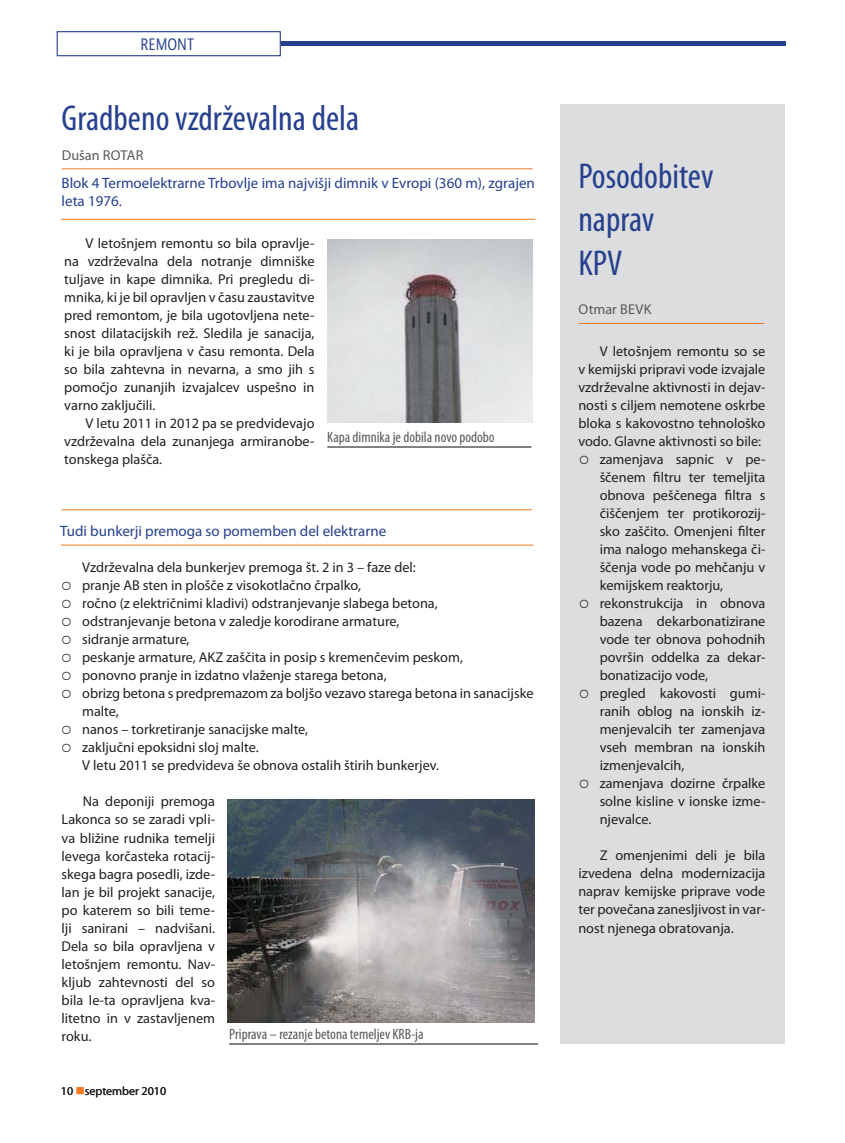
<style>
.page{position:relative;width:845px;height:1143px;background:#fff}
.page>*{position:absolute;margin:0;border:0;box-sizing:border-box;transform-origin:0 0}
.t1{font:condensed 36px/43.2px "Myriad Pro";color:#25408e}
.t2{font:15px/18px "Myriad Pro";color:#25408e}
.t3{font:condensed 15px "Myriad Pro";color:#58595b}
.t4{font:14.25px/18px "Myriad Pro";color:#231f20;text-align:justify}
.t5{font:14.25px "Myriad Pro";color:#58595b}
.t6{font:14.25px "Myriad Pro";letter-spacing:.02em;color:#58595b}
.t7{font:12px "Myriad Pro";color:#231f20}
</style>
<div class="page">
<div style="left:560px;top:104px;width:224px;height:939px;background:#dcddde"></div>
<hr style="left:61px;top:42px;width:724px;height:4px;background:#25408e">
<hr style="left:578px;top:323px;width:185px;height:1px;background:#f47920">
<hr style="left:62px;top:168px;width:470px;height:1px;background:#f47920">
<hr style="left:229px;top:1043px;width:308px;height:1px;background:#58595b">
<hr style="left:327px;top:446px;width:204px;height:1px;background:#58595b">
<img style="left:327px;top:239px;width:205px;height:183px">
<hr style="left:61px;top:219px;width:474px;height:1px;background:#f47920">
<hr style="left:61px;top:509px;width:470px;height:1px;background:#f47920">
<hr style="left:61px;top:544px;width:472px;height:1px;background:#f47920">
<img style="left:228px;top:799px;width:306px;height:223px">
<div style="left:57px;top:32px;width:223px;height:24px;background:#fff"></div>
<div style="left:57px;top:31px;width:224px;height:25px;border:1px solid #25408e"></div>
<h1 class="t1" style="left:62px;top:98px;width:299px">Gradbeno vzdrževalna dela</h1>
<p class="t5" style="left:62px;top:150px;width:83px">Dušan ROTAR</p>
<p class="t2" style="left:62px;top:175px;width:474px">Blok 4 Termoelektrarne Trbovlje ima najvišji dimnik v Evropi (360 m), zgrajen leta 1976.</p>
<p class="t4" style="left:64px;top:235px;width:252px;text-indent:21px">V letošnjem remontu so bila opravlje&shy;na vzdrževalna dela notranje dimniške tuljave in kape dimnika. Pri pregledu di&shy;mnika, ki je bil opravljen v času zaustavitve pred remontom, je bila ugotovljena nete&shy;snost dilatacijskih rež. Sledila je sanacija, ki je bila opravljena v času remonta. Dela so bila zahtevna in nevarna, a smo jih s pomočjo zunanjih izvajalcev uspešno in varno zaključili.</p>
<p class="t4" style="left:64px;top:415px;width:252px;text-indent:21px">V letu 2011 in 2012 pa se predvidevajo vzdrževalna dela zunanjega armiranobe&shy;tonskega plašča.</p>
<p class="t3" style="left:327px;top:431px;width:169px">Kapa dimnika je dobila novo podobo</p>
<p class="t2" style="left:60px;top:523px;width:327px">Tudi bunkerji premoga so pomemben del elektrarne</p>
<p class="t4" style="left:82px;top:559px;width:452px;text-align:left">Vzdrževalna dela bunkerjev premoga št. 2 in 3 – faze del:<br>pranje AB sten in plošče z visokotlačno črpalko,<br>ročno (z električnimi kladivi) odstranjevanje slabega betona,<br>odstranjevanje betona v zaledje korodirane armature,<br>sidranje armature,<br>peskanje armature, AKZ zaščita in posip s kremenčevim peskom,<br>ponovno pranje in izdatno vlaženje starega betona,<br>obrizg betona s predpremazom za boljšo vezavo starega betona in sanacijske malte,<br>nanos – torkretiranje sanacijske malte,<br>zaključni epoksidni sloj malte.<br>V letu 2011 se predvideva še obnova ostalih štirih bunkerjev.</p>
<p class="t4" style="left:62px;top:793px;width:155px;text-indent:21px">Na deponiji premoga Lakonca so se zaradi vpli&shy;va bližine rudnika temelji levega korčasteka rotacij&shy;skega bagra posedli, izde&shy;lan je bil projekt sanacije, po katerem so bili teme&shy;lji sanirani – nadvišani.<br>Dela so bila opravljena v letošnjem remontu. Nav&shy;kljub zahtevnosti del so bila le-ta opravljena kva&shy;litetno in v zastavljenem roku.</p>
<p class="t3" style="left:229px;top:1028px;width:195px">Priprava – rezanje betona temeljev KRB-ja</p>
<p class="t7" style="left:61px;top:1085px;width:107px">10 september 2010</p>
<h1 class="t1" style="left:578px;top:157px;width:137px">Posodobitev naprav<br>KPV</h1>
<p class="t6" style="left:578px;top:304px;width:74px">Otmar BEVK</p>
<p class="t4" style="left:599px;top:343px;width:167px">V letošnjem remontu so se</p>
<p class="t4" style="left:578px;top:361px;width:188px">v kemijski pripravi vode izvajale</p>
<p class="t4" style="left:578px;top:379px;width:188px">vzdrževalne aktivnosti in dejav-</p>
<p class="t4" style="left:578px;top:397px;width:188px">nosti s ciljem nemotene oskrbe</p>
<p class="t4" style="left:578px;top:415px;width:188px">bloka s kakovostno tehnološko</p>
<p class="t4" style="left:578px;top:433px;width:184px">vodo. Glavne aktivnosti so bile:</p>
<p class="t4" style="left:599px;top:451px;width:167px">zamenjava sapnic v pe-</p>
<p class="t4" style="left:599px;top:469px;width:167px">ščenem filtru ter temeljita</p>
<p class="t4" style="left:599px;top:487px;width:167px">obnova peščenega filtra s</p>
<p class="t4" style="left:599px;top:505px;width:167px">čiščenjem ter protikorozij-</p>
<p class="t4" style="left:599px;top:523px;width:167px">sko zaščito. Omenjeni filter</p>
<p class="t4" style="left:599px;top:541px;width:167px">ima nalogo mehanskega či-</p>
<p class="t4" style="left:599px;top:559px;width:167px">ščenja vode po mehčanju v</p>
<p class="t4" style="left:599px;top:577px;width:125px">kemijskem reaktorju,</p>
<p class="t4" style="left:599px;top:595px;width:167px">rekonstrukcija in obnova</p>
<p class="t4" style="left:599px;top:613px;width:167px">bazena dekarbonatizirane</p>
<p class="t4" style="left:599px;top:631px;width:167px">vode ter obnova pohodnih</p>
<p class="t4" style="left:599px;top:649px;width:167px">površin oddelka za dekar-</p>
<p class="t4" style="left:599px;top:667px;width:110px">bonatizacijo vode,</p>
<p class="t4" style="left:599px;top:685px;width:167px">pregled kakovosti gumi-</p>
<p class="t4" style="left:599px;top:703px;width:167px">ranih oblog na ionskih iz-</p>
<p class="t4" style="left:599px;top:721px;width:167px">menjevalcih ter zamenjava</p>
<p class="t4" style="left:599px;top:739px;width:167px">vseh membran na ionskih</p>
<p class="t4" style="left:599px;top:757px;width:86px">izmenjevalcih,</p>
<p class="t4" style="left:599px;top:775px;width:167px">zamenjava dozirne črpalke</p>
<p class="t4" style="left:599px;top:793px;width:167px">solne kisline v ionske izme-</p>
<p class="t4" style="left:599px;top:811px;width:53px">njevalce.</p>
<p class="t4" style="left:578px;top:847px;width:188px;text-indent:21px">Z omenjenimi deli je bila izvedena delna modernizacija naprav kemijske priprave vode ter povečana zanesljivost in var&shy;nost njenega obratovanja.</p>
</div>
